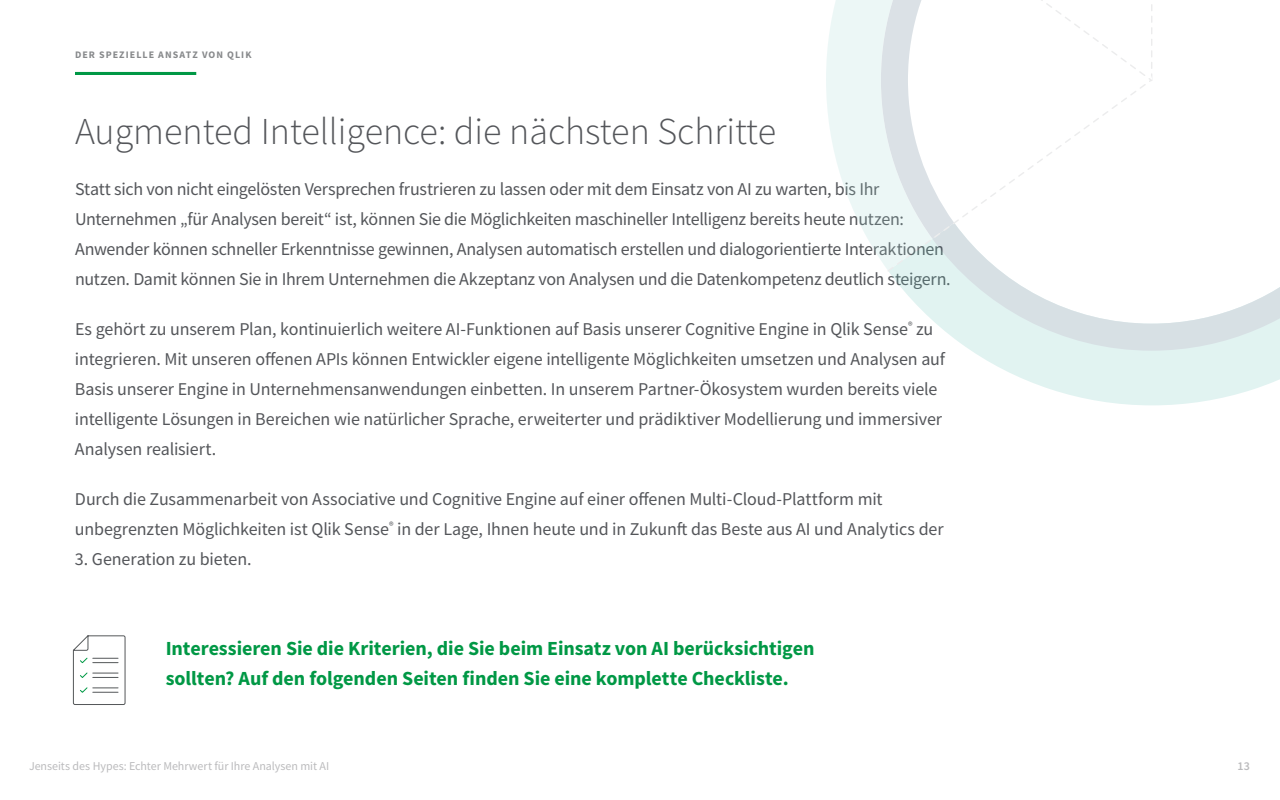
<style>
.page{position:relative;width:1280px;height:800px;background:#fff}
.page>*{position:absolute;margin:0;border:0;box-sizing:border-box;transform-origin:0 0}
.t1{font:300 38px "Source Sans Pro";color:#54565a}
.t2{font:700 20px/30px "Source Sans Pro";letter-spacing:-.005em;color:#009845}
.t3{font:18px/30px "Source Sans Pro";letter-spacing:-.01em;color:#54565a}
.t4{font:12px "Source Sans Pro";letter-spacing:-.005em;color:#bbbbbd}
.t5{font:600 12px "Source Sans Pro";color:#bbbbbd}
.t6{font:700 10px "Source Sans Pro";letter-spacing:.105em;color:#87898b}
</style>
<div class="page">
<hr style="left:75px;top:72px;width:121px;height:3px;background:#009845">
<svg style="left:72px;top:635px;width:54px;height:70px"></svg>
<svg style="left:889px;top:272px;width:391px;height:133px;fill:#e1f3f1"></svg>
<svg style="left:932px;top:272px;width:348px;height:79px"></svg>
<svg style="left:826px;top:0;width:326px;height:271px"></svg>
<p class="t6" style="left:75px;top:48px;width:178px">DER SPEZIELLE ANSATZ VON QLIK</p>
<h1 class="t1" style="left:75px;top:108px;width:703px">Augmented Intelligence: die nächsten Schritte</h1>
<p class="t3" style="left:75px;top:174px;width:877px">Statt sich von nicht eingelösten Versprechen frustrieren zu lassen oder mit dem Einsatz von AI zu warten, bis Ihr Unternehmen „für Analysen bereit“ ist, können Sie die Möglichkeiten maschineller Intelligenz bereits heute nutzen:<br>Anwender können schneller Erkenntnisse gewinnen, Analysen automatisch erstellen und dialogorientierte Interaktionen nutzen. Damit können Sie in Ihrem Unternehmen die Akzeptanz von Analysen und die Datenkompetenz deutlich steigern.</p>
<p class="t3" style="left:75px;top:314px;width:872px">Es gehört zu unserem Plan, kontinuierlich weitere AI-Funktionen auf Basis unserer Cognitive Engine in Qlik Sense<sup>®</sup> zu integrieren. Mit unseren offenen APIs können Entwickler eigene intelligente Möglichkeiten umsetzen und Analysen auf Basis unserer Engine in Unternehmensanwendungen einbetten. In unserem Partner-Ökosystem wurden bereits viele intelligente Lösungen in Bereichen wie natürlicher Sprache, erweiterter und prädiktiver Modellierung und immersiver Analysen realisiert.</p>
<p class="t3" style="left:75px;top:484px;width:870px">Durch die Zusammenarbeit von Associative und Cognitive Engine auf einer offenen Multi-Cloud-Plattform mit unbegrenzten Möglichkeiten ist Qlik Sense<sup>®</sup> in der Lage, Ihnen heute und in Zukunft das Beste aus AI und Analytics der</p>
<p class="t3" style="left:75px;top:544px;width:178px">3. Generation zu bieten.</p>
<p class="t2" style="left:166px;top:633px;width:650px">Interessieren Sie die Kriterien, die Sie beim Einsatz von AI berücksichtigen sollten? Auf den folgenden Seiten finden Sie eine komplette Checkliste.</p>
<p class="t4" style="left:29px;top:758px;width:302px">Jenseits des Hypes: Echter Mehrwert für Ihre Analysen mit AI</p>
<p class="t5" style="left:1238px;top:758px;width:14px">13</p>
</div>
